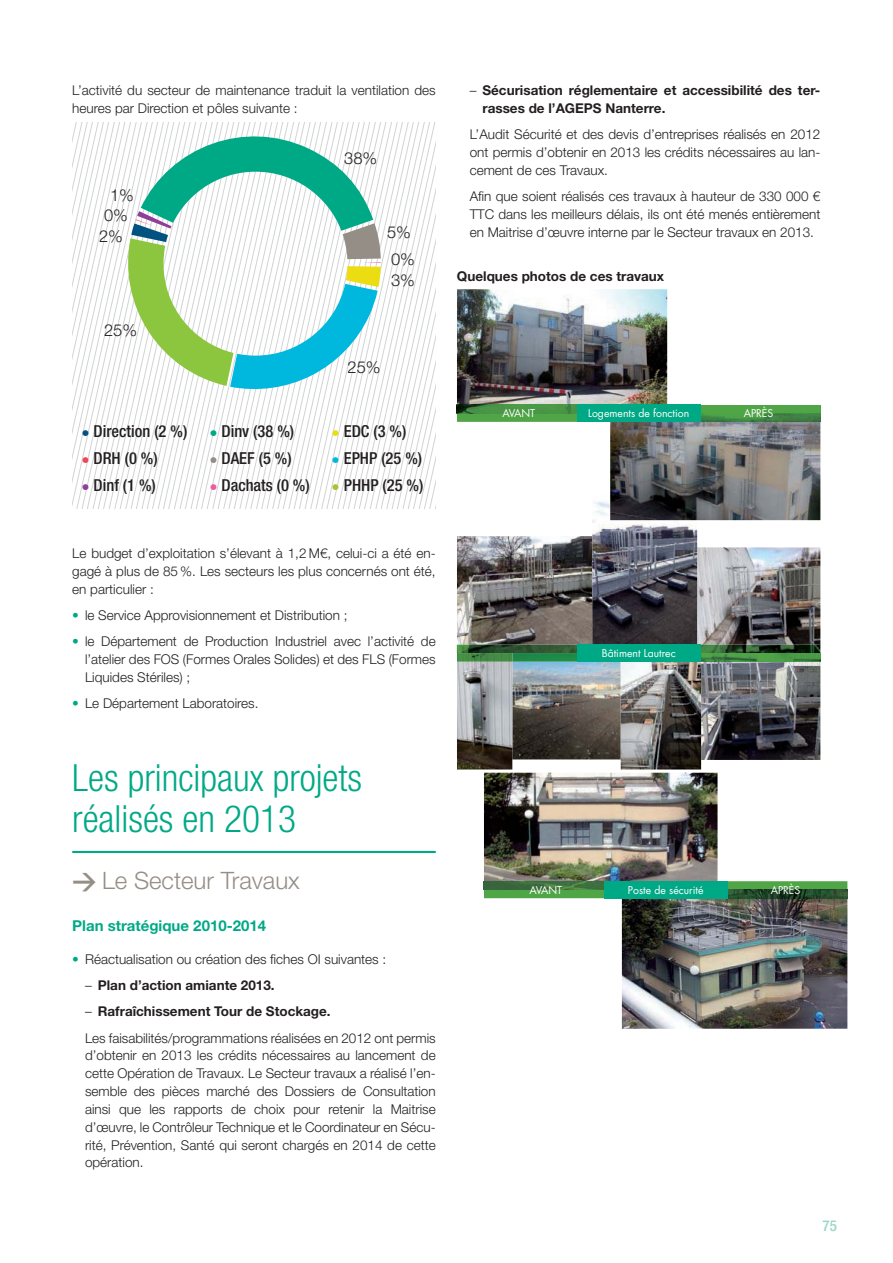
<style>
.page{position:relative;width:893px;height:1263px;background:#fff}
.page>*{position:absolute;margin:0;border:0;box-sizing:border-box;transform-origin:0 0}
.t1{font:300 condensed 37.5px/40.5px "Helvetica Neue LT Std";color:#00a986}
.t2{font:300 24px "Helvetica Neue LT Std";color:#958e86}
.t3{font:500 condensed 16.5px "Helvetica Neue LT Std";color:#231f20}
.t4{font:300 16.5px "Helvetica Neue LT Std";color:#231f20}
.t5{font:700 15px "Helvetica Neue LT Std";color:#00a986}
.t6{font:500 condensed 15px "Helvetica Neue LT Std";color:#9bd6c7}
.t7{font:300 13.5px/17.9px "Helvetica Neue LT Std";color:#231f20;text-align:justify}
.t8{font:700 13.5px/17.9px "Helvetica Neue LT Std";color:#231f20}
.t9{font:10.5px "Futura Std";color:#fff}
.s1{font-weight:300;color:#005381}
.s2{font-weight:300;color:#ef4657}
.s3{font-weight:300;color:#903f98}
.s4{font-weight:300;color:#00a986}
.s5{font-weight:300;color:#ecdd13}
.s6{font-weight:300;color:#958e86}
.s7{font-weight:300;color:#00b8de}
.s8{font-weight:300;color:#ef5ba1}
.s9{font-weight:300;color:#aec037}
.s10{color:#00a986}
.s11{font-family:"DIN";font-weight:700}
.s12{font-weight:300}
.s13{font-weight:700}
</style>
<div class="page">
<img style="left:457px;top:536px;width:135px;height:109px">
<img style="left:697px;top:547px;width:123px;height:98px">
<img style="left:512px;top:662px;width:109px;height:97px">
<img style="left:701px;top:662px;width:119px;height:98px">
<img style="left:592px;top:496px;width:105px;height:149px">
<img style="left:457px;top:662px;width:55px;height:108px">
<img style="left:621px;top:662px;width:80px;height:108px">
<hr style="left:701px;top:653px;width:119px;height:1px;background:#50a547">
<img style="left:701px;top:645px;width:119px;height:8px">
<img style="left:701px;top:654px;width:119px;height:8px">
<svg style="left:700px;top:645px;width:1px;height:17px"></svg>
<img style="left:457px;top:645px;width:120px;height:17px">
<div style="left:577px;top:645px;width:123px;height:17px;background:#00a986"></div>
<hr style="left:72px;top:851px;width:364px;height:2px;background:#00a986">
<svg style="left:72px;top:122px;width:364px;height:387px"></svg>
<img style="left:457px;top:289px;width:210px;height:116px">
<img style="left:610px;top:422px;width:210px;height:98px">
<div style="left:697px;top:405px;width:123px;height:8px;background:#50a547"></div>
<img style="left:700px;top:413px;width:120px;height:9px">
<svg style="left:457px;top:414px;width:120px;height:8px"></svg>
<img style="left:457px;top:405px;width:120px;height:9px">
<div style="left:577px;top:405px;width:123px;height:17px;background:#00a986"></div>
<img style="left:484px;top:773px;width:233px;height:108px">
<img style="left:622px;top:898px;width:225px;height:131px">
<svg style="left:727px;top:881px;width:120px;height:9px"></svg>
<img style="left:727px;top:890px;width:120px;height:8px">
<svg style="left:484px;top:890px;width:120px;height:8px"></svg>
<img style="left:484px;top:881px;width:120px;height:9px">
<div style="left:604px;top:881px;width:123px;height:17px;background:#00a986"></div>
<p class="t7" style="left:72px;top:82px;width:365px">L’activité du secteur de maintenance traduit la ventilation des heures par Direction et pôles suivante :</p>
<p class="t4" style="left:110px;top:189px;width:25px">1%</p>
<p class="t4" style="left:99px;top:230px;width:25px">2%</p>
<p class="t4" style="left:104px;top:209px;width:25px">0%</p>
<p class="t4" style="left:104px;top:324px;width:35px">25%</p>
<p class="t3" style="left:81px;top:422px;width:107px"><span class="s1">•</span> Direction (2 %)</p>
<p class="t3" style="left:81px;top:449px;width:78px"><span class="s2">•</span> DRH (0 %)</p>
<p class="t3" style="left:81px;top:475px;width:76px"><span class="s3">•</span> Dinf (1 %)</p>
<p class="t4" style="left:344px;top:152px;width:35px">38%</p>
<p class="t4" style="left:387px;top:227px;width:25px">5%</p>
<p class="t4" style="left:391px;top:275px;width:25px">3%</p>
<p class="t4" style="left:391px;top:254px;width:25px">0%</p>
<p class="t4" style="left:347px;top:361px;width:35px">25%</p>
<p class="t3" style="left:209px;top:422px;width:86px"><span class="s4">•</span> Dinv (38 %)</p>
<p class="t3" style="left:332px;top:422px;width:76px"><span class="s5">•</span> EDC (3 %)</p>
<p class="t3" style="left:209px;top:449px;width:84px"><span class="s6">•</span> DAEF (5 %)</p>
<p class="t3" style="left:332px;top:449px;width:92px"><span class="s7">•</span> EPHP (25 %)</p>
<p class="t3" style="left:209px;top:476px;width:102px"><span class="s8">•</span> Dachats (0 %)</p>
<p class="t3" style="left:332px;top:476px;width:93px"><span class="s9">•</span> PHHP (25 %)</p>
<p class="t7" style="left:72px;top:545px;width:365px">Le budget d’exploitation s’élevant à 1,2 M€, celui-ci a été en&shy;gagé à plus de 85 %. Les secteurs les plus concernés ont été, en particulier :</p>
<p class="t7" style="left:72px;top:607px;width:277px"><span class="s10">•</span> le Service Approvisionnement et Distribution ;</p>
<p class="t7" style="left:85px;top:634px;width:352px;text-indent:-13px"><span class="s10">•</span> le Département de Production Industriel avec l’activité de l’atelier des FOS (Formes Orales Solides) et des FLS (Formes Liquides Stériles) ;</p>
<p class="t7" style="left:72px;top:696px;width:188px"><span class="s10">•</span> Le Département Laboratoires.</p>
<h1 class="t1" style="left:72px;top:761px;width:291px">Les principaux projets réalisés en 2013</h1>
<h2 class="t2" style="left:72px;top:872px;width:229px"><span class="s11">&gt;</span> Le Secteur Travaux</h2>
<p class="t5" style="left:72px;top:920px;width:195px">Plan stratégique 2010-2014</p>
<p class="t7" style="left:72px;top:951px;width:315px"><span class="s10">•</span> Réactualisation ou création des fiches OI suivantes :</p>
<p class="t8" style="left:85px;top:977px;width:191px"><span class="s12">–</span> Plan d’action amiante 2013.</p>
<p class="t7" style="left:85px;top:999px;width:352px;line-height:26.4px">– <span class="s13">Rafraîchissement Tour de Stockage.<br></span>Les faisabilités/programmations réalisées en 2012 ont permis</p>
<p class="t7" style="left:85px;top:1048px;width:352px">d’obtenir en 2013 les crédits nécessaires au lancement de cette Opération de Travaux. Le Secteur travaux a réalisé l’en&shy;semble des pièces marché des Dossiers de Consultation ainsi que les rapports de choix pour retenir la Maitrise d’œuvre, le Contrôleur Technique et le Coordinateur en Sécu&shy;rité, Prévention, Santé qui seront chargés en 2014 de cette opération.</p>
<p class="t8" style="left:482px;top:82px;width:339px;text-indent:-13px"><span class="s12">–</span> Sécurisation réglementaire et accessibilité des ter&shy;rasses de l’AGEPS Nanterre.</p>
<p class="t7" style="left:470px;top:127px;width:352px">L’Audit Sécurité et des devis d’entreprises réalisés en 2012 ont permis d’obtenir en 2013 les crédits nécessaires au lan&shy;cement de ces Travaux.</p>
<p class="t7" style="left:470px;top:189px;width:352px">Afin que soient réalisés ces travaux à hauteur de 330 000 € TTC dans les meilleurs délais, ils ont été menés entièrement en Maitrise d’œuvre interne par le Secteur travaux en 2013.</p>
<p class="t8" style="left:457px;top:268px;width:209px">Quelques photos de ces travaux</p>
<p class="t9" style="left:502px;top:409px;width:34px">AVANT</p>
<p class="t9" style="left:588px;top:409px;width:103px">Logements de fonction</p>
<p class="t9" style="left:744px;top:409px;width:31px">APRÈS</p>
<p class="t9" style="left:602px;top:648px;width:75px">Bâtiment Lautrec</p>
<p class="t9" style="left:529px;top:885px;width:34px">AVANT</p>
<p class="t9" style="left:628px;top:885px;width:77px">Poste de sécurité</p>
<p class="t9" style="left:771px;top:885px;width:31px">APRÈS</p>
<p class="t6" style="left:822px;top:1217px;width:16px">75</p>
</div>
